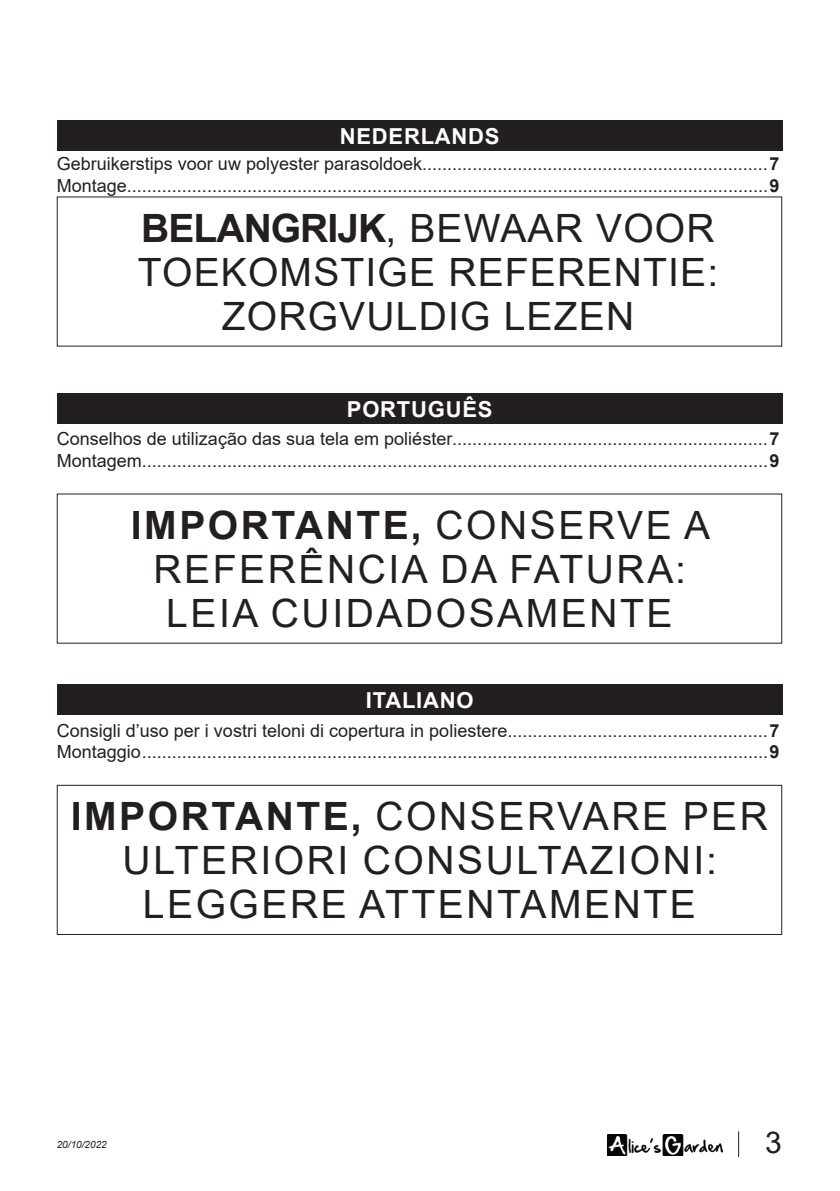
<style>
.page{position:relative;width:840px;height:1191px;background:#fff}
.page>*{position:absolute;margin:0;border:0;box-sizing:border-box;transform-origin:0 0}
.t1{font:39px/44px "Arial";letter-spacing:.065em;color:#231f20;text-align:center}
.t2{font:39px/44px "Arial";letter-spacing:.03em;color:#231f20;text-align:center}
.t3{font:700 39px "Arial";letter-spacing:.065em;color:#231f20}
.t4{font:30px "Arial";color:#231f20}
.t5{font:700 22px "Arial";letter-spacing:.035em;color:#fff}
.TITRE-TDM-9PT{font:18px "Arial";color:#231f20}
.t6{font:italic 10px "Arial";color:#231f20}
.s1{font-weight:700}
.s2{font-weight:400}
</style>
<div class="page">
<img style="left:607px;top:1134px;width:114px;height:21px">
<div style="left:57px;top:120px;width:725px;height:31px;background:#231f20"></div>
<div style="left:57px;top:393px;width:725px;height:31px;background:#231f20"></div>
<div style="left:57px;top:684px;width:725px;height:31px;background:#231f20"></div>
<div style="left:57px;top:785px;width:724px;height:150px;border:1px solid #231f20"></div>
<p class="t5" style="left:339px;top:121px;width:161px">NEDERLANDS</p>
<p class="TITRE-TDM-9PT" style="left:57px;top:151px;width:723px">Gebruikerstips voor uw polyester parasoldoek.....................................................................<span class="s1">7</span></p>
<p class="TITRE-TDM-9PT" style="left:57px;top:173px;width:723px">Montage................................................................................................................................<span class="s1">9</span></p>
<p class="t2" style="left:141px;top:206px;width:574px"><span class="s1">BELANGRIJK</span>, BEWAAR VOOR</p>
<p class="t2" style="left:138px;top:250px;width:581px">TOEKOMSTIGE REFERENTIE:<br>ZORGVULDIG LEZEN</p>
<p class="t5" style="left:347px;top:393px;width:147px">PORTUGUÊS</p>
<p class="TITRE-TDM-9PT" style="left:57px;top:427px;width:723px">Conselhos de utilização das sua tela em poliéster...............................................................<span class="s1">7</span></p>
<p class="TITRE-TDM-9PT" style="left:57px;top:448px;width:723px">Montagem.............................................................................................................................<span class="s1">9</span></p>
<p class="t3" style="left:131px;top:497px;width:580px">IMPORTANTE, <span class="s2">CONSERVE A</span></p>
<p class="t1" style="left:153px;top:547px;width:533px">REFERÊNCIA DA FATURA:</p>
<p class="t1" style="left:166px;top:591px;width:507px">LEIA CUIDADOSAMENTE</p>
<p class="t5" style="left:365px;top:684px;width:109px">ITALIANO</p>
<p class="TITRE-TDM-9PT" style="left:57px;top:718px;width:723px">Consigli d’uso per i vostri teloni di copertura in poliestere....................................................<span class="s1">7</span></p>
<p class="TITRE-TDM-9PT" style="left:57px;top:739px;width:723px">Montaggio.............................................................................................................................<span class="s1">9</span></p>
<p class="t1" style="left:71px;top:794px;width:698px"><span class="s1">IMPORTANTE,</span> CONSERVARE PER<br>ULTERIORI CONSULTAZIONI:</p>
<p class="t1" style="left:143px;top:882px;width:554px">LEGGERE ATTENTAMENTE</p>
<p class="t6" style="left:57px;top:1137px;width:52px">20/10/2022</p>
<h2 class="t4" style="left:764px;top:1122px;width:18px">3</h2>
</div>
